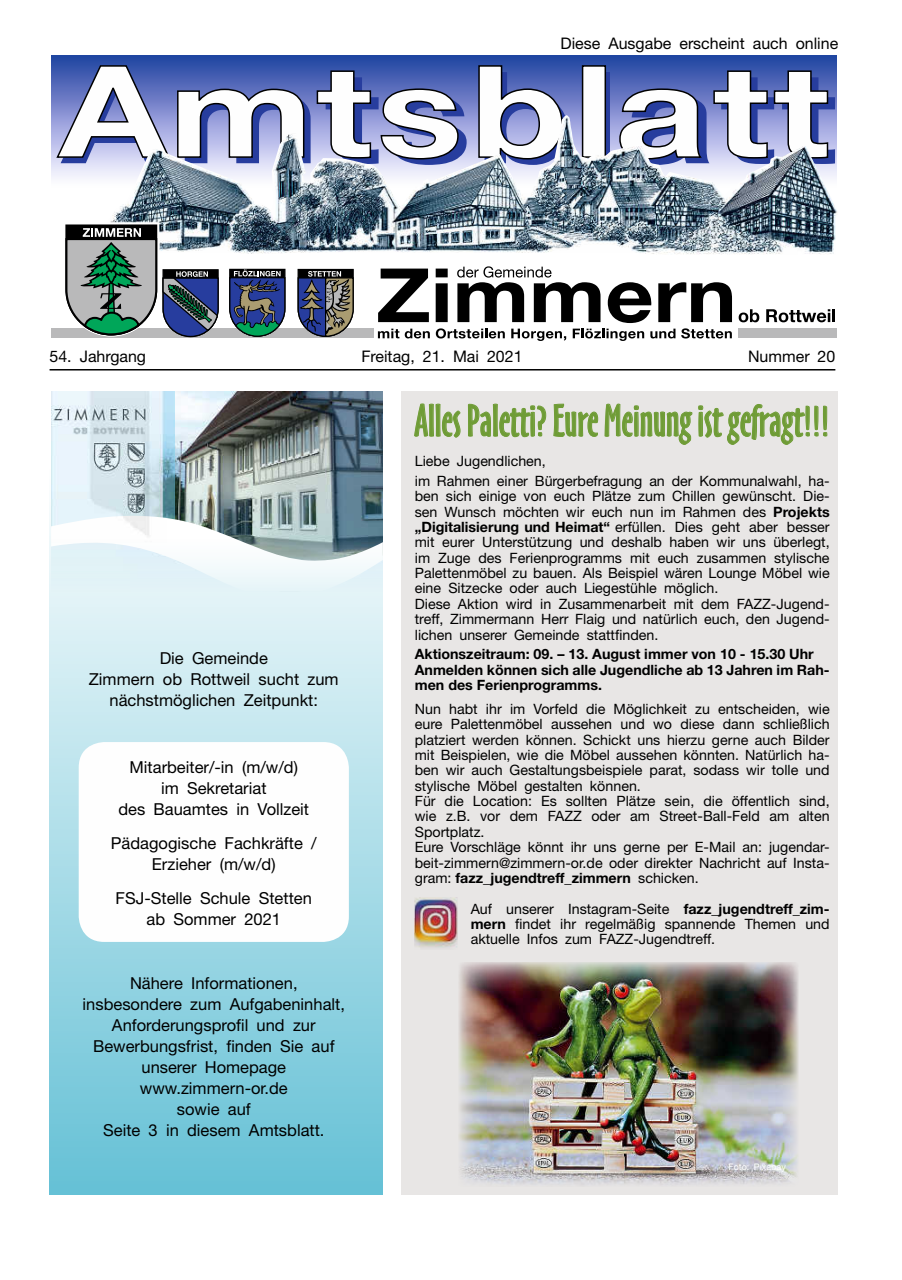
<style>
.page{position:relative;width:902px;height:1280px;background:#fff}
.page>*{position:absolute;margin:0;border:0;box-sizing:border-box;transform-origin:0 0}
.t1{font:42px "Oz Handicraft BT";color:#6f9c36}
.t2{font:16.5px/21px "Helvetica Neue";color:#000;text-align:center}
.t3{font:15.9px "Helvetica Neue";color:#000}
.t4{font:14.25px/15.5px "Helvetica Neue";color:#000}
.t5{font:700 14.25px/15.5px "Helvetica Neue";color:#000}
.t6{font:9px "Helvetica Neue";color:#fff}
.s1{font-weight:700}
</style>
<div class="page">
<div style="left:738px;top:328px;width:98px;height:10px;background:#b9b9ba"></div>
<div style="left:51px;top:328px;width:323px;height:10px;background:#b9b9ba"></div>
<svg style="left:378px;top:329px;width:52px;height:9px"></svg>
<svg style="left:436px;top:328px;width:69px;height:10px"></svg>
<svg style="left:511px;top:329px;width:55px;height:12px"></svg>
<svg style="left:572px;top:329px;width:72px;height:12px"></svg>
<svg style="left:650px;top:329px;width:25px;height:9px"></svg>
<svg style="left:681px;top:328px;width:50px;height:10px"></svg>
<div style="left:51px;top:55px;width:785px;height:132px;background:linear-gradient(to bottom,#213fa4,#fffeff)"></div>
<div style="left:587px;top:72px;width:23px;height:91px;background:#273d9e"></div>
<svg style="left:55px;top:64px;width:255px;height:99px"></svg>
<svg style="left:316px;top:70px;width:150px;height:46px"></svg>
<svg style="left:477px;top:64px;width:90px;height:52px"></svg>
<div style="left:582px;top:66px;width:23px;height:91px;background:#fefefe"></div>
<div style="left:581px;top:65px;width:25px;height:93px;border:1px solid #000"></div>
<svg style="left:618px;top:70px;width:217px;height:46px"></svg>
<svg style="left:229px;top:268px;width:57px;height:69px;background:#425871"></svg>
<svg style="left:297px;top:268px;width:57px;height:69px;background:#595b6a"></svg>
<svg style="left:378px;top:269px;width:51px;height:53px"></svg>
<svg style="left:435px;top:269px;width:12px;height:53px"></svg>
<svg style="left:607px;top:282px;width:44px;height:41px"></svg>
<svg style="left:658px;top:282px;width:74px;height:40px"></svg>
<svg style="left:738px;top:309px;width:21px;height:13px"></svg>
<svg style="left:766px;top:309px;width:68px;height:13px"></svg>
<hr style="left:50px;top:369px;width:785px;height:1px;background:#000">
<svg style="left:457px;top:266px;width:143px;height:56px"></svg>
<img style="left:106px;top:116px;width:729px;height:137px">
<svg style="left:65px;top:221px;width:154px;height:117px"></svg>
<img style="left:108px;top:117px;width:455px;height:137px">
<div style="left:401px;top:391px;width:437px;height:804px;background:#e8e6e5"></div>
<svg style="left:50px;top:513px;width:333px;height:682px;background:#a0d8e5"></svg>
<img style="left:175px;top:391px;width:208px;height:125px">
<img style="left:51px;top:391px;width:124px;height:125px">
<img style="left:51px;top:516px;width:332px;height:75px">
<div style="left:79px;top:742px;width:270px;height:200px;background:#fefefe;border-radius:26px"></div>
<svg style="left:414px;top:403px;width:47px;height:35px"></svg>
<svg style="left:468px;top:403px;width:78px;height:34px"></svg>
<svg style="left:553px;top:403px;width:45px;height:34px"></svg>
<svg style="left:604px;top:403px;width:223px;height:42px"></svg>
<img style="left:415px;top:898px;width:43px;height:50px">
<img style="left:459px;top:962px;width:339px;height:223px">
<p class="t3" style="left:560px;top:34px;width:279px">Diese Ausgabe erscheint auch online</p>
<p class="t3" style="left:50px;top:347px;width:98px">54. Jahrgang</p>
<p class="t3" style="left:361px;top:347px;width:163px">Freitag, 21. Mai 2021</p>
<p class="t3" style="left:748px;top:347px;width:89px">Nummer 20</p>
<p class="t2" style="left:89px;top:647px;width:251px">Die Gemeinde<br>Zimmern ob Rottweil sucht zum nächstmöglichen Zeitpunkt:</p>
<p class="t2" style="left:118px;top:757px;width:192px">Mitarbeiter/-in (m/w/d)<br>im Sekretariat<br>des Bauamtes in Vollzeit</p>
<p class="t2" style="left:111px;top:833px;width:207px">Pädagogische Fachkräfte /<br>Erzieher (m/w/d)</p>
<p class="t2" style="left:116px;top:887px;width:198px">FSJ-Stelle Schule Stetten ab Sommer 2021</p>
<p class="t2" style="left:83px;top:972px;width:264px">Nähere Informationen, insbesondere zum Aufgabeninhalt,<br>Anforderungsprofil und zur<br>Bewerbungsfrist, finden Sie auf unserer Homepage www.zimmern-or.de<br>sowie auf<br>Seite 3 in diesem Amtsblatt.</p>
<h1 class="t1" style="left:415px;top:396px;width:416px">Alles Paletti? Eure Meinung ist gefragt!!!</h1>
<p class="t4" style="left:415px;top:451px;width:416px;line-height:19.6px">Liebe Jugendlichen,<br>im Rahmen einer Bürgerbefragung an der Kommunalwahl, ha-</p>
<p class="t4" style="left:415px;top:488px;width:416px">ben sich einige von euch Plätze zum Chillen gewünscht. Die&shy;sen Wunsch möchten wir euch nun im Rahmen des <span class="s1">Projekts „Digitalisierung und Heimat“</span> erfüllen. Dies geht aber besser mit eurer Unterstützung und deshalb haben wir uns überlegt, im Zuge des Ferienprogramms mit euch zusammen stylische Palettenmöbel zu bauen. Als Beispiel wären Lounge Möbel wie eine Sitzecke oder auch Liegestühle möglich.<br>Diese Aktion wird in Zusammenarbeit mit dem FAZZ-Jugend&shy;treff, Zimmermann Herr Flaig und natürlich euch, den Jugend&shy;lichen unserer Gemeinde stattfinden.</p>
<p class="t5" style="left:415px;top:646px;width:416px">Aktionszeitraum: 09. – 13. August immer von 10 - 15.30 Uhr<br>Anmelden können sich alle Jugendliche ab 13 Jahren im Rah&shy;men des Ferienprogramms.</p>
<p class="t4" style="left:415px;top:701px;width:416px">Nun habt ihr im Vorfeld die Möglichkeit zu entscheiden, wie eure Palettenmöbel aussehen und wo diese dann schließlich platziert werden können. Schickt uns hierzu gerne auch Bilder mit Beispielen, wie die Möbel aussehen könnten. Natürlich ha&shy;ben wir auch Gestaltungsbeispiele parat, sodass wir tolle und stylische Möbel gestalten können.<br>Für die Location: Es sollten Plätze sein, die öffentlich sind, wie z.B. vor dem FAZZ oder am Street-Ball-Feld am alten Sportplatz.<br>Eure Vorschläge könnt ihr uns gerne per E-Mail an: jugendar&shy;beit-zimmern@zimmern-or.de oder direkter Nachricht auf Insta&shy;gram: <span class="s1">fazz_jugendtreff_zimmern</span> schicken.</p>
<p class="t4" style="left:470px;top:901px;width:360px;text-align:justify">Auf unserer Instagram-Seite <span class="s1">fazz_jugendtreff_zim&shy;mern</span> findet ihr regelmäßig spannende Themen und aktuelle Infos zum FAZZ-Jugendtreff.</p>
<p class="t6" style="left:728px;top:1161px;width:59px">Foto: Pixabay</p>
</div>
